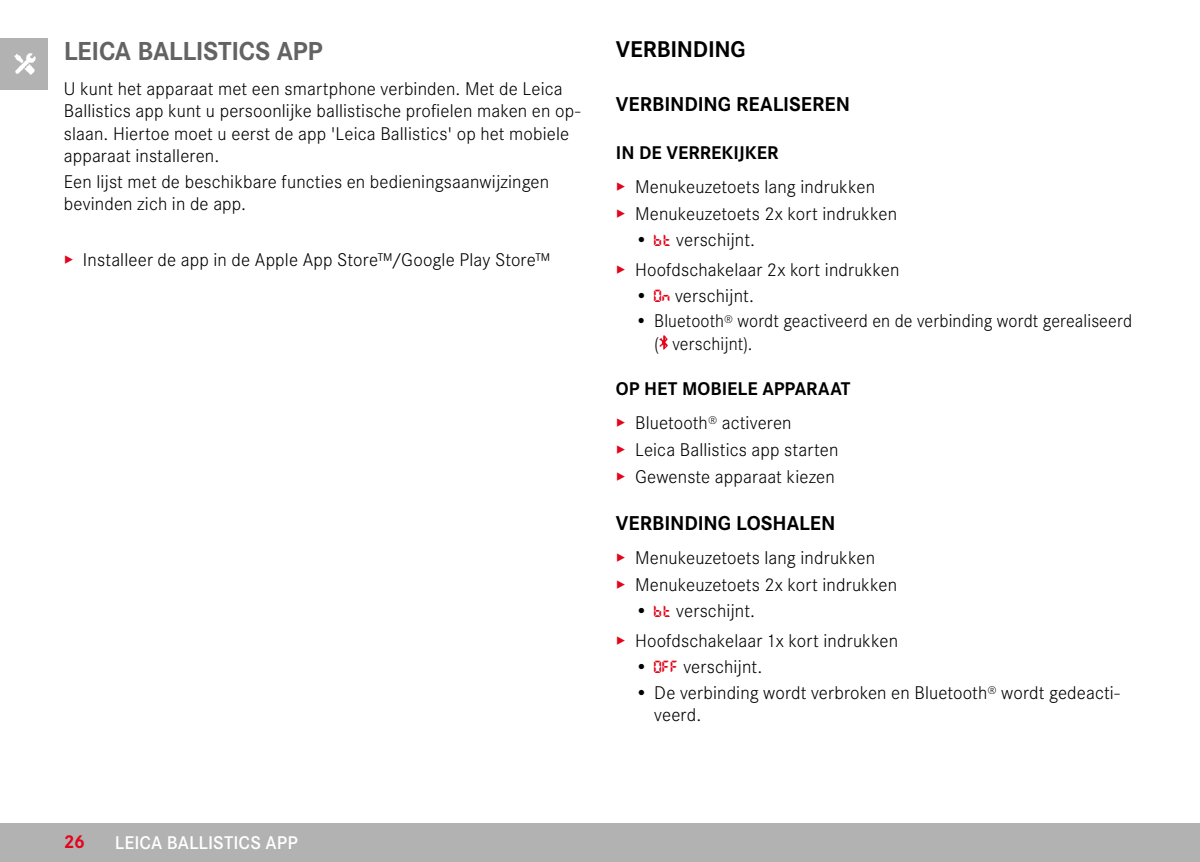
<style>
.page{position:relative;width:1200px;height:862px;background:#fff}
.page>*{position:absolute;margin:0;border:0;box-sizing:border-box;transform-origin:0 0}
.t1{font:700 27px "Corporate S";letter-spacing:-.015em;color:#646363}
.t2{font:700 23.62px "Corporate S";letter-spacing:-.005em;color:#000}
.t3{font:700 20.7px "Corporate S";color:#000}
.t4{font:300 19.12px/22.3px "Corporate S";letter-spacing:.005em;color:#000}
.t5{font:300 19.12px/22.3px "Corporate S";letter-spacing:.005em;color:#000;scale:.96 1}
.t6{font:700 19.12px/33.5px "Corporate S";color:#000}
.t7{font:600 19.12px "Corporate S";letter-spacing:.005em;color:#fff}
.t8{font:700 19.12px "Corporate S";color:#e3051b}
.s1{color:#e3051b}
.s2{font-weight:700}
.s3{font-family:"Digital Dismay";font-weight:400;font-size:18px;color:#e3051b}
.s4{font-weight:300;color:#e3051b}
.s5{font-weight:300}
</style>
<div class="page">
<div style="left:0;top:38px;width:48px;height:51px;background:#b3b2b2"></div>
<img style="left:14px;top:53px;width:22px;height:21px">
<div style="left:0;top:823px;width:1199px;height:38px;background:#b3b2b2"></div>
<img style="left:659px;top:335px;width:9px;height:14px">
<h1 class="t1" style="left:64px;top:29px;width:260px">LEICA BALLISTICS APP</h1>
<p class="t4" style="left:64px;top:76px;width:518px">U kunt het apparaat met een smartphone verbinden. Met de Leica Ballistics app kunt u persoonlijke ballistische profielen maken en op&shy;slaan. Hiertoe moet u eerst de app 'Leica Ballistics' op het mobiele apparaat installeren.</p>
<p class="t4" style="left:64px;top:169px;width:487px">Een lijst met de beschikbare functies en bedieningsaanwijzingen bevinden zich in de app.</p>
<p class="t4" style="left:64px;top:247px;width:488px"><span class="s1">▸</span> Installeer de app in de Apple App Store™/Google Play Store™</p>
<p class="t2" style="left:615px;top:30px;width:131px">VERBINDING</p>
<p class="t3" style="left:615px;top:87px;width:236px">VERBINDING REALISEREN</p>
<p class="t4" style="left:615px;top:135px;width:260px;line-height:33.5px"><span class="s2">IN DE VERREKIJKER<br></span><span class="s1">▸</span> Menukeuzetoets lang indrukken</p>
<p class="t4" style="left:615px;top:201px;width:282px"><span class="s1">▸</span> Menukeuzetoets 2x kort indrukken</p>
<p class="t4" style="left:615px;top:223px;width:285px;line-height:30.4px;text-indent:19px">• <span class="s3">bt</span> verschijnt.<br><span class="s1">▸</span> Hoofdschakelaar 2x kort indrukken</p>
<p class="t4" style="left:635px;top:283px;width:120px">• <span class="s3">On</span> verschijnt.</p>
<p class="t5" style="left:654px;top:308px;width:499px;text-indent:-19px">• Bluetooth<sup>®</sup> wordt geactiveerd en de verbinding wordt gerealiseerd ( verschijnt).</p>
<p class="t6" style="left:615px;top:370px;width:236px">OP HET MOBIELE APPARAAT <span class="s4">▸</span> <span class="s5">Bluetooth</span><sup>®</sup> <span class="s5">activeren</span></p>
<p class="t4" style="left:615px;top:434px;width:224px;line-height:27.2px"><span class="s1">▸</span> Leica Ballistics app starten <span class="s1">▸</span> Gewenste apparaat kiezen</p>
<p class="t3" style="left:615px;top:507px;width:221px">VERBINDING LOSHALEN</p>
<p class="t4" style="left:615px;top:542px;width:282px;line-height:27.2px"><span class="s1">▸</span> Menukeuzetoets lang indrukken<br><span class="s1">▸</span> Menukeuzetoets 2x kort indrukken</p>
<p class="t4" style="left:615px;top:594px;width:283px;line-height:30.4px;text-indent:19px">• <span class="s3">bt</span> verschijnt.<br><span class="s1">▸</span> Hoofdschakelaar 1x kort indrukken</p>
<p class="t4" style="left:635px;top:654px;width:129px">• <span class="s3">Off</span> verschijnt.</p>
<p class="t4" style="left:654px;top:679px;width:467px;text-indent:-19px">• De verbinding wordt verbroken en Bluetooth<sup>®</sup> wordt gedeacti&shy;veerd.</p>
<p class="t8" style="left:64px;top:826px;width:23px">26</p>
<p class="t7" style="left:115px;top:827px;width:184px">LEICA BALLISTICS APP</p>
</div>
